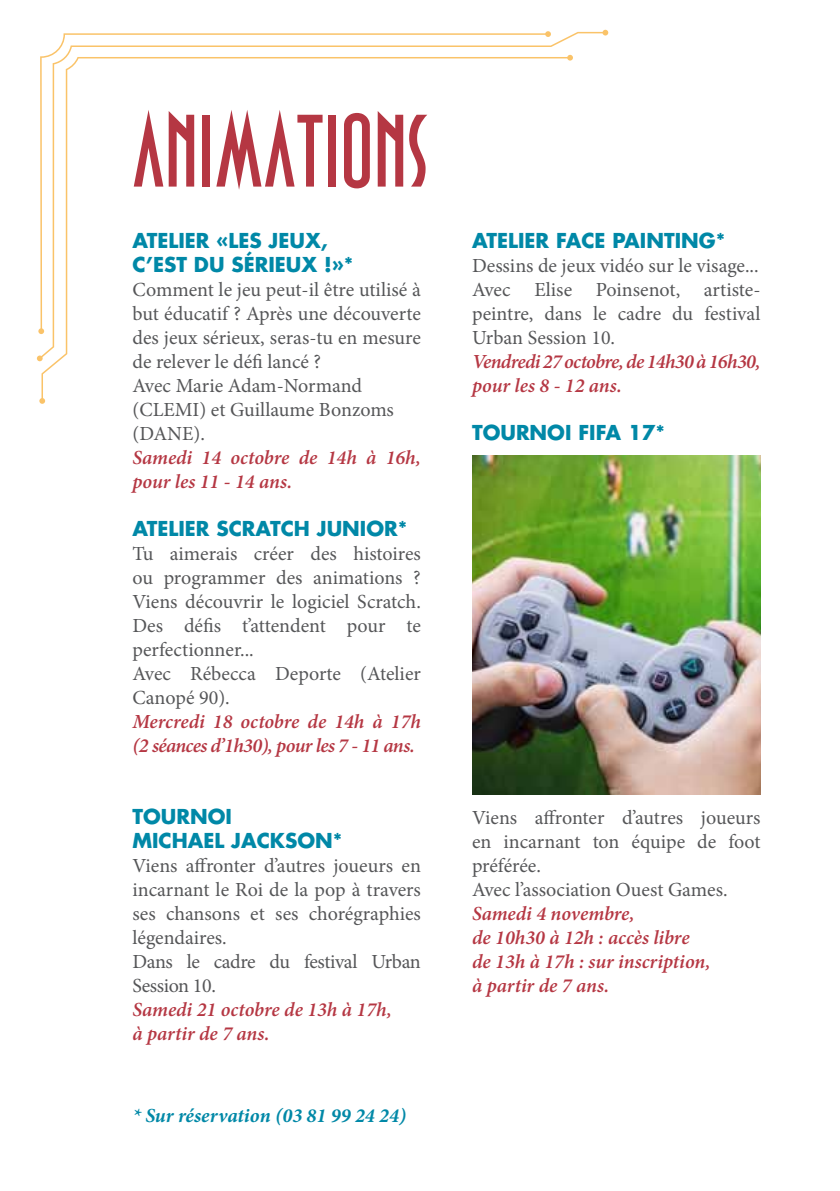
<style>
.page{position:relative;width:840px;height:1191px;background:#fff}
.page>*{position:absolute;margin:0;border:0;box-sizing:border-box;transform-origin:0 0}
.t1{font:102px "Deco Tech";color:#b53743}
.t2{font:20px/24px "Minion Pro";color:#555658}
.t3{font:italic 600 20px/24px "Minion Pro";letter-spacing:-.005em;color:#b53743}
.t4{font:700 20px/24px "Futura Std";color:#0088a7}
.t5{font:italic 600 20px/24px "Minion Pro";letter-spacing:-.03em;color:#b53743}
.t6{font:italic 700 20px "Minion Pro";color:#0088a7}
</style>
<div class="page">
<svg style="left:37px;top:355px;width:4px;height:6px"></svg>
<svg style="left:39px;top:398px;width:6px;height:6px"></svg>
<svg style="left:602px;top:30px;width:6px;height:6px"></svg>
<svg style="left:39px;top:32px;width:566px;height:327px"></svg>
<svg style="left:41px;top:57px;width:528px;height:344px"></svg>
<img style="left:472px;top:455px;width:288px;height:340px">
<h1 class="t1" style="left:132px;top:97px;width:298px">ANIMATIONS</h1>
<p class="t4" style="left:132px;top:228px;width:222px">ATELIER «LES JEUX,<br>C’EST DU SÉRIEUX !»*</p>
<p class="t2" style="left:132px;top:277px;width:290px">Comment le jeu peut-il être utilisé à but éducatif ? Après une découverte des jeux sérieux, seras-tu en mesure de relever le défi lancé ?<br>Avec Marie Adam-Normand (CLEMI) et Guillaume Bonzoms (DANE).</p>
<p class="t3" style="left:132px;top:445px;width:290px">Samedi 14 octobre de 14h à 16h, pour les 11 - 14 ans.</p>
<p class="t4" style="left:132px;top:516px;width:276px">ATELIER SCRATCH JUNIOR*</p>
<p class="t2" style="left:132px;top:541px;width:290px">Tu aimerais créer des histoires ou programmer des animations ?<br>Viens découvrir le logiciel Scratch.<br>Des défis t’attendent pour te perfectionner...<br>Avec Rébecca Deporte (Atelier<br>Canopé 90).</p>
<p class="t3" style="left:132px;top:709px;width:290px">Mercredi 18 octobre de 14h à 17h (2 séances d’1h30), pour les 7 - 11 ans.</p>
<p class="t4" style="left:132px;top:804px;width:211px">TOURNOI<br>MICHAEL JACKSON*</p>
<p class="t2" style="left:132px;top:853px;width:290px">Viens affronter d’autres joueurs en incarnant le Roi de la pop à travers ses chansons et ses chorégraphies légendaires.<br>Dans le cadre du festival Urban<br>Session 10.</p>
<p class="t3" style="left:132px;top:997px;width:261px">Samedi 21 octobre de 13h à 17h, à partir de 7 ans.</p>
<p class="t6" style="left:132px;top:1101px;width:275px">* Sur réservation (03 81 99 24 24)</p>
<p class="t4" style="left:472px;top:228px;width:255px">ATELIER FACE PAINTING*</p>
<p class="t2" style="left:472px;top:253px;width:290px;text-align:justify">Dessins de jeux vidéo sur le visage...<br>Avec Elise Poinsenot, artiste&shy;peintre, dans le cadre du festival Urban Session 10.</p>
<p class="t5" style="left:472px;top:349px;width:290px">Vendredi 27 octobre, de 14h30 à 16h30, pour les 8 - 12 ans.</p>
<p class="t4" style="left:472px;top:420px;width:194px">TOURNOI FI FA 17*</p>
<p class="t2" style="left:472px;top:805px;width:290px">Viens affronter d’autres joueurs en incarnant ton équipe de foot préférée.<br>Avec l’association Ouest Games.</p>
<p class="t3" style="left:472px;top:901px;width:240px">Samedi 4 novembre,<br>de 10h30 à 12h : accès libre de 13h à 17h : sur inscription, à partir de 7 ans.</p>
</div>
